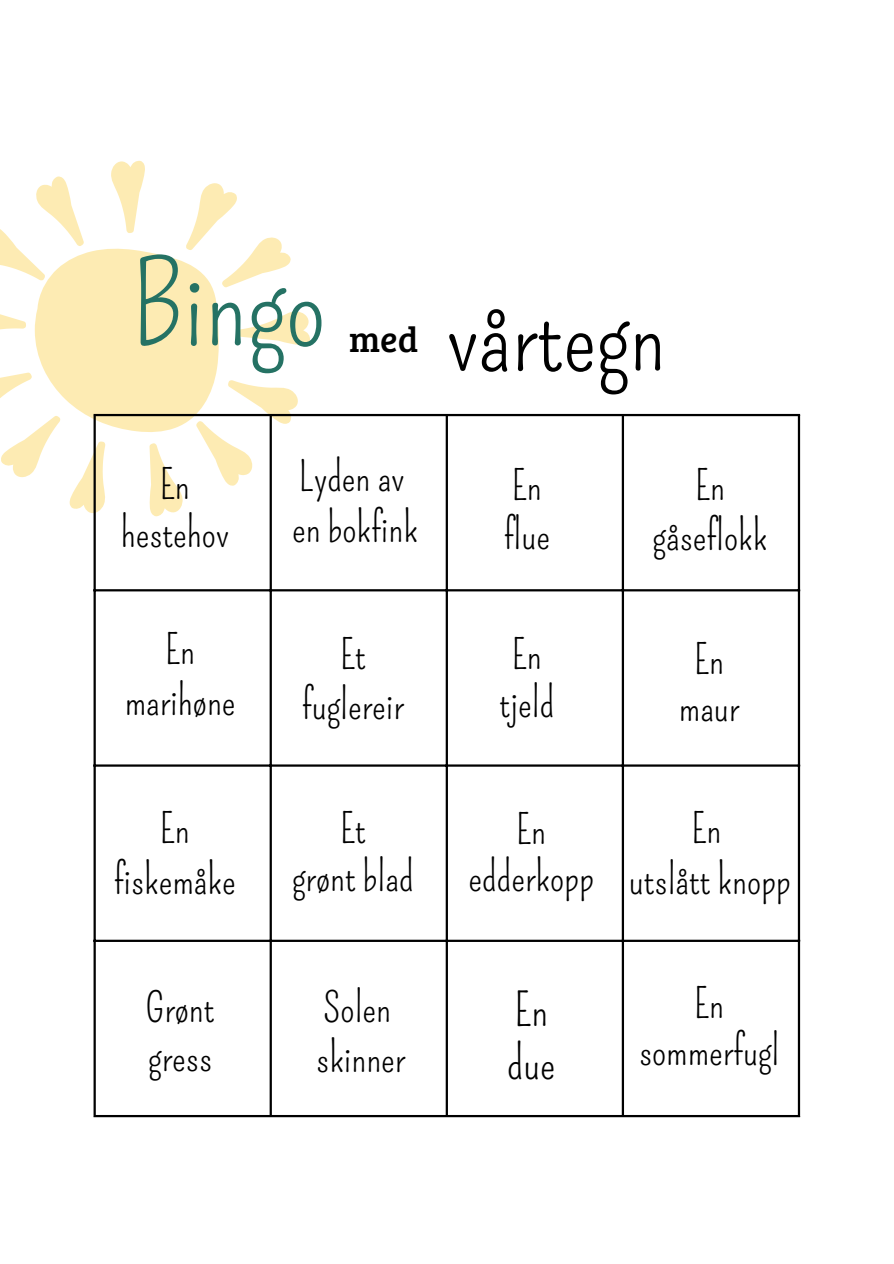
<style>
.page{position:relative;width:894px;height:1264px;background:#fff}
.page>*{position:absolute;margin:0;border:0;box-sizing:border-box;transform-origin:0 0}
.t1{font:115.5px "Pompiere";color:#257264}
.t2{font:99px "Pompiere";color:#000}
.t3{font:45px/52.8px "Pompiere";color:#000}
.t4{font:40.5px/50.7px "Pompiere";color:#000;text-align:center}
.t5{font:36px "Bree Serif";color:#000}
</style>
<div class="page">
<svg style="left:0;top:161px;width:310px;height:355px"></svg>
<hr style="left:93px;top:416px;width:3px;height:698px;background:#000">
<hr style="left:269px;top:416px;width:3px;height:698px;background:#000">
<hr style="left:445px;top:416px;width:3px;height:698px;background:#000">
<hr style="left:621px;top:416px;width:3px;height:698px;background:#000">
<hr style="left:797px;top:416px;width:2px;height:698px;background:#000">
<hr style="left:93px;top:414px;width:706px;height:2px;background:#000">
<hr style="left:93px;top:589px;width:706px;height:2px;background:#000">
<hr style="left:93px;top:764px;width:706px;height:2px;background:#000">
<hr style="left:93px;top:939px;width:706px;height:2px;background:#000">
<hr style="left:93px;top:1114px;width:706px;height:3px;background:#000">
<h4 class="t1" style="left:132px;top:237px;width:195px">Bingo</h4>
<h4 class="t5" style="left:349px;top:313px;width:71px">med</h4>
<h4 class="t4" style="left:121px;top:461px;width:110px;line-height:48.3px">En hestehov</h4>
<h4 class="t4" style="left:292px;top:452px;width:127px;text-align:left">Lyden av en bokfink</h4>
<h3 class="t2" style="left:446px;top:278px;width:220px">vårtegn</h3>
<p class="t4" style="left:503px;top:461px;width:48px;line-height:49.5px;text-align:left">En flue</p>
<h4 class="t4" style="left:652px;top:460px;width:116px">En gåseflokk</h4>
<h4 class="t4" style="left:125px;top:625px;width:112px">En marihøne</h4>
<h4 class="t4" style="left:678px;top:636px;width:62px;line-height:47.2px">En maur</h4>
<h2 class="t4" style="left:499px;top:631px;width:56px;line-height:48.3px">En tjeld</h2>
<h4 class="t4" style="left:302px;top:631px;width:103px;line-height:49.5px">Et fuglereir</h4>
<h1 class="t4" style="left:292px;top:805px;width:123px;line-height:48.3px">Et<br>grønt blad</h1>
<h4 class="t4" style="left:114px;top:804px;width:123px">En fiskemåke</h4>
<h4 class="t4" style="left:468px;top:806px;width:127px;line-height:47.2px">En edderkopp</h4>
<p class="t4" style="left:628px;top:804px;width:163px">En<br>utslått knopp</p>
<h4 class="t4" style="left:146px;top:984px;width:70px;line-height:48.3px;text-align:left">Grønt gress</h4>
<h4 class="t4" style="left:316px;top:984px;width:91px;line-height:49.5px;text-align:left">Solen skinner</h4>
<h4 class="t3" style="left:507px;top:984px;width:50px">En due</h4>
<h4 class="t4" style="left:638px;top:980px;width:142px;line-height:47.2px">En sommerfugl</h4>
</div>
